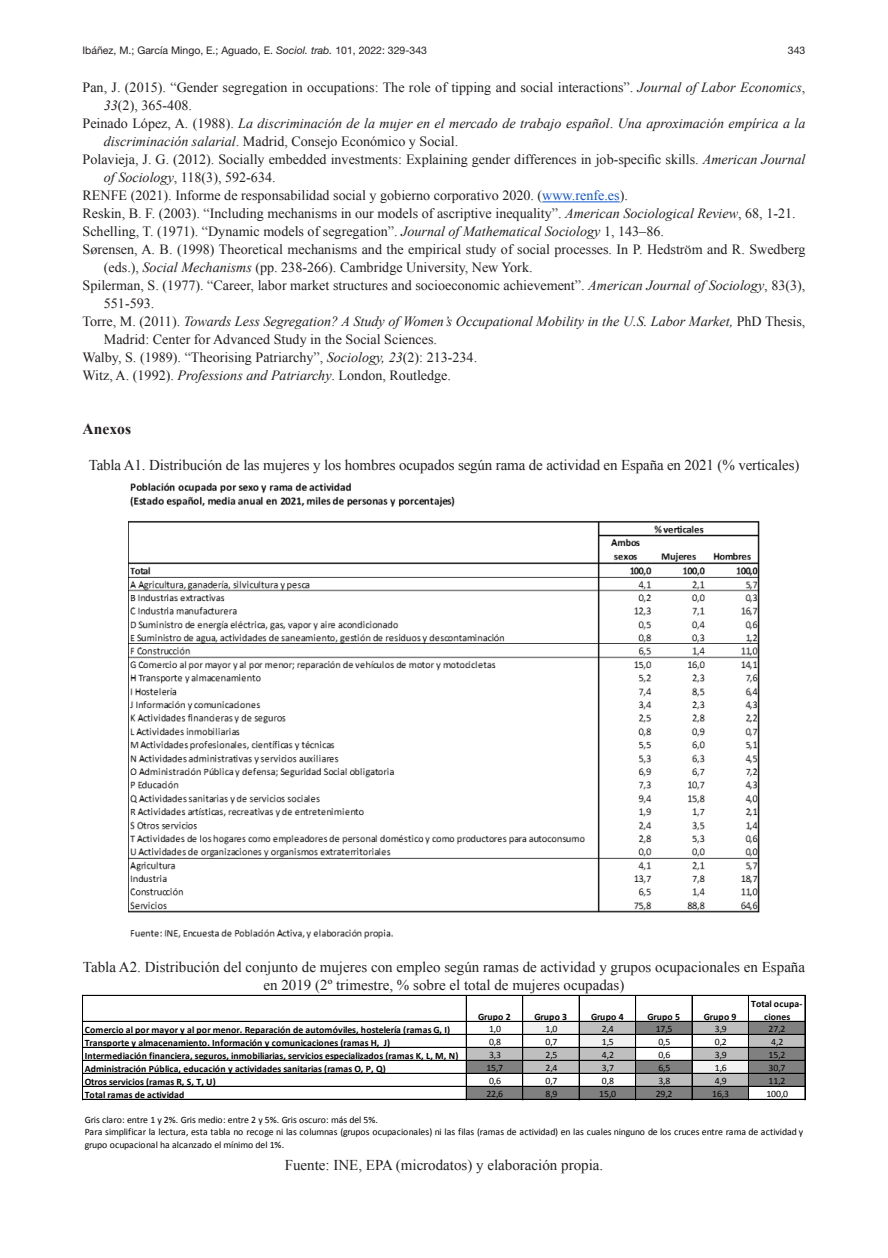
<style>
.page{position:relative;width:888px;height:1258px;background:#fff}
.page>*{position:absolute;margin:0;border:0;box-sizing:border-box;transform-origin:0 0}
.Epígrafe1erNivel{font:700 15.6px "Times New Roman";color:#231f20}
.PieTablas_Figuras_In{font:15px/18px "Times New Roman";color:#231f20;text-align:center}
.PiteTablas_Figuras_F{font:15px "Times New Roman";color:#231f20}
.Referencias_bibliogr{font:14.1px/18px "Times New Roman";color:#231f20}
.Referencias_bibliogr-2{font:italic 14.1px/18px "Times New Roman";color:#231f20}
.t1{font:10.5px "Helvetica Neue LT Pro";color:#231f20}
.t2{font:700 9.75px/13px "Calibri";letter-spacing:.005em;color:#000;text-align:center}
.t3{font:9.75px/11.9px "Calibri";letter-spacing:-.005em;color:#000}
.s1{font-style:italic}
.s2{font-style:normal}
.s3{color:#15c}
</style>
<div class="page">
<hr style="left:542px;top:202px;width:78px;height:1px;background:#15c">
<img style="left:128px;top:482px;width:632px;height:456px">
<div style="left:523px;top:1021px;width:57px;height:14px;background:#f2f2f2"></div>
<div style="left:579px;top:1021px;width:57px;height:14px;background:#bfbfbf"></div>
<div style="left:636px;top:1021px;width:56px;height:14px;background:#808080"></div>
<div style="left:692px;top:1021px;width:57px;height:14px;background:#bfbfbf"></div>
<div style="left:748px;top:1021px;width:57px;height:14px;background:#808080"></div>
<div style="left:579px;top:1034px;width:57px;height:14px;background:#f2f2f2"></div>
<div style="left:748px;top:1034px;width:57px;height:14px;background:#bfbfbf"></div>
<div style="left:466px;top:1047px;width:170px;height:14px;background:#bfbfbf"></div>
<div style="left:692px;top:1047px;width:57px;height:14px;background:#bfbfbf"></div>
<div style="left:748px;top:1047px;width:57px;height:14px;background:#808080"></div>
<div style="left:466px;top:1060px;width:57px;height:14px;background:#808080"></div>
<div style="left:523px;top:1060px;width:113px;height:14px;background:#bfbfbf"></div>
<div style="left:636px;top:1060px;width:56px;height:14px;background:#808080"></div>
<div style="left:692px;top:1060px;width:57px;height:14px;background:#f2f2f2"></div>
<div style="left:748px;top:1060px;width:57px;height:14px;background:#808080"></div>
<div style="left:636px;top:1073px;width:113px;height:14px;background:#bfbfbf"></div>
<div style="left:748px;top:1073px;width:57px;height:14px;background:#808080"></div>
<div style="left:466px;top:1086px;width:283px;height:14px;background:#808080"></div>
<hr style="left:82px;top:995px;width:1px;height:105px;background:#000">
<hr style="left:83px;top:995px;width:1px;height:105px;background:#000">
<hr style="left:466px;top:996px;width:1px;height:104px;background:#000">
<hr style="left:522px;top:996px;width:1px;height:104px;background:#000">
<hr style="left:523px;top:996px;width:1px;height:104px;background:#000">
<hr style="left:579px;top:996px;width:1px;height:104px;background:#000">
<hr style="left:635px;top:996px;width:1px;height:104px;background:#000">
<hr style="left:636px;top:996px;width:1px;height:104px;background:#000">
<hr style="left:692px;top:996px;width:1px;height:104px;background:#000">
<hr style="left:748px;top:996px;width:1px;height:104px;background:#000">
<hr style="left:805px;top:996px;width:1px;height:104px;background:#000">
<hr style="left:83px;top:995px;width:722px;height:1px;background:#000">
<hr style="left:83px;top:1021px;width:722px;height:1px;background:#000">
<hr style="left:83px;top:1034px;width:722px;height:1px;background:#000">
<hr style="left:83px;top:1047px;width:722px;height:1px;background:#000">
<hr style="left:83px;top:1060px;width:722px;height:1px;background:#000">
<hr style="left:83px;top:1073px;width:722px;height:1px;background:#000">
<hr style="left:83px;top:1086px;width:722px;height:1px;background:#000">
<hr style="left:83px;top:1099px;width:722px;height:1px;background:#000">
<p class="t1" style="left:83px;top:44px;width:346px">Ibáñez, M.; García Mingo, E.; Aguado, E. <span class="s1">Sociol. trab.</span> 101, 2022: 329-343</p>
<p class="t1" style="left:788px;top:44px;width:19px">343</p>
<p class="Referencias_bibliogr" style="left:104px;top:78px;width:703px;text-indent:-21px">Pan, J. (2015). “Gender segregation in occupations: The role of tipping and social interactions”. <span class="s1">Journal of Labor Economics</span>,<br><span class="s1">33</span>(2), 365-408.</p>
<p class="Referencias_bibliogr-2" style="left:104px;top:114px;width:703px;text-indent:-21px"><span class="s2">Peinado López, A. (1988).</span> La discriminación de la mujer en el mercado de trabajo español<span class="s2">.</span> Una aproximación empírica a la discriminación salarial<span class="s2">. Madrid, Consejo Económico y Social.</span></p>
<p class="Referencias_bibliogr" style="left:104px;top:150px;width:703px;text-indent:-21px">Polavieja, J. G. (2012). Socially embedded investments: Explaining gender differences in job-specific skills. <span class="s1">American Journal of Sociology</span>, 118(3), 592-634.</p>
<p class="Referencias_bibliogr" style="left:83px;top:186px;width:547px">RENFE (2021). Informe de responsabilidad social y gobierno corporativo 2020. (<span class="s3">www.renfe.es</span>).</p>
<p class="Referencias_bibliogr" style="left:83px;top:204px;width:715px">Reskin, B. F. (2003). “Including mechanisms in our models of ascriptive inequality”. <span class="s1">American Sociological Review</span>, 68, 1-21.</p>
<p class="Referencias_bibliogr" style="left:83px;top:222px;width:583px">Schelling, T. (1971). “Dynamic models of segregation”. <span class="s1">Journal of Mathematical Sociology</span> 1, 143–86.</p>
<p class="Referencias_bibliogr" style="left:104px;top:240px;width:703px;text-indent:-21px">Sørensen, A. B. (1998) Theoretical mechanisms and the empirical study of social processes. In P. Hedström and R. Swedberg (eds.), <span class="s1">Social Mechanisms</span> (pp. 238-266). Cambridge University, New York.</p>
<p class="Referencias_bibliogr" style="left:104px;top:276px;width:703px;text-indent:-21px">Spilerman, S. (1977). “Career, labor market structures and socioeconomic achievement”. <span class="s1">American Journal of Sociology</span>, 83(3),<br>551-593.</p>
<p class="Referencias_bibliogr-2" style="left:104px;top:312px;width:703px;text-indent:-21px"><span class="s2">Torre, M. (2011).</span> Towards Less Segregation? A Study of Women’s Occupational Mobility in the U.S. Labor Market, <span class="s2">PhD Thesis,<br>Madrid: Center for Advanced Study in the Social Sciences.</span></p>
<p class="Referencias_bibliogr" style="left:83px;top:348px;width:396px">Walby, S. (1989). “Theorising Patriarchy”, <span class="s1">Sociology, 23</span>(2): 213-234.</p>
<p class="Referencias_bibliogr" style="left:83px;top:366px;width:370px">Witz, A. (1992). <span class="s1">Professions and Patriarchy</span>. London, Routledge.</p>
<p class="Epígrafe1erNivel" style="left:83px;top:418px;width:50px">Anexos</p>
<p class="PieTablas_Figuras_In" style="left:89px;top:456px;width:712px">Tabla A1. Distribución de las mujeres y los hombres ocupados según rama de actividad en España en 2021 (% verticales)</p>
<p class="PieTablas_Figuras_In" style="left:83px;top:958px;width:724px">Tabla A2. Distribución del conjunto de mujeres con empleo según ramas de actividad y grupos ocupacionales en España en 2019 (2º trimestre, % sobre el total de mujeres ocupadas)</p>
<p class="t2" style="left:478px;top:1009px;width:34px">Grupo 2</p>
<p class="t2" style="left:535px;top:1009px;width:34px">Grupo 3</p>
<p class="t2" style="left:591px;top:1009px;width:34px">Grupo 4</p>
<p class="t2" style="left:647px;top:1009px;width:34px">Grupo 5</p>
<p class="t2" style="left:704px;top:1009px;width:34px">Grupo 9</p>
<p class="t2" style="left:751px;top:996px;width:53px">Total ocupa&shy;ciones</p>
<p class="t2" style="left:85px;top:1022px;width:367px">Comercio al por mayor y al por menor. Reparación de automóviles, hostelería (ramas G, I)</p>
<p class="t3" style="left:489px;top:1023px;width:14px">1,0</p>
<p class="t3" style="left:545px;top:1023px;width:14px">1,0</p>
<p class="t3" style="left:602px;top:1023px;width:14px">2,4</p>
<p class="t3" style="left:656px;top:1023px;width:18px">17,5</p>
<p class="t3" style="left:715px;top:1023px;width:14px">3,9</p>
<p class="t3" style="left:768px;top:1023px;width:18px">27,2</p>
<p class="t2" style="left:85px;top:1035px;width:307px">Transporte y almacenamiento. Información y comunicaciones (ramas H, J)</p>
<p class="t3" style="left:489px;top:1036px;width:14px">0,8</p>
<p class="t3" style="left:545px;top:1036px;width:13px">0,7</p>
<p class="t3" style="left:602px;top:1036px;width:14px">1,5</p>
<p class="t3" style="left:658px;top:1036px;width:14px">0,5</p>
<p class="t3" style="left:715px;top:1036px;width:14px">0,2</p>
<p class="t3" style="left:771px;top:1036px;width:14px">4,2</p>
<p class="t2" style="left:85px;top:1048px;width:375px">Intermediación financiera, seguros, inmobiliarias, servicios especializados (ramas K, L, M, N)</p>
<p class="t3" style="left:489px;top:1049px;width:14px">3,3</p>
<p class="t3" style="left:545px;top:1049px;width:14px">2,5</p>
<p class="t3" style="left:602px;top:1049px;width:14px">4,2</p>
<p class="t3" style="left:658px;top:1049px;width:14px">0,6</p>
<p class="t3" style="left:715px;top:1049px;width:14px">3,9</p>
<p class="t3" style="left:768px;top:1049px;width:18px">15,2</p>
<p class="t2" style="left:85px;top:1061px;width:302px">Administración Pública, educación y actividades sanitarias (ramas O, P, Q)</p>
<p class="t3" style="left:486px;top:1062px;width:18px">15,7</p>
<p class="t3" style="left:545px;top:1062px;width:14px">2,4</p>
<p class="t3" style="left:602px;top:1062px;width:14px">3,7</p>
<p class="t3" style="left:658px;top:1062px;width:14px">6,5</p>
<p class="t3" style="left:715px;top:1062px;width:14px">1,6</p>
<p class="t3" style="left:768px;top:1062px;width:18px">30,7</p>
<p class="t2" style="left:85px;top:1074px;width:133px">Otros servicios (ramas R, S, T, U)</p>
<p class="t3" style="left:489px;top:1075px;width:14px">0,6</p>
<p class="t3" style="left:545px;top:1075px;width:14px">0,7</p>
<p class="t3" style="left:602px;top:1075px;width:14px">0,8</p>
<p class="t3" style="left:658px;top:1075px;width:14px">3,8</p>
<p class="t3" style="left:715px;top:1075px;width:14px">4,9</p>
<p class="t3" style="left:768px;top:1075px;width:18px">11,2</p>
<p class="t2" style="left:85px;top:1087px;width:101px">Total ramas de actividad</p>
<p class="t3" style="left:486px;top:1088px;width:18px">22,6</p>
<p class="t3" style="left:545px;top:1088px;width:14px">8,9</p>
<p class="t3" style="left:599px;top:1088px;width:18px">15,0</p>
<p class="t3" style="left:656px;top:1088px;width:18px">29,2</p>
<p class="t3" style="left:712px;top:1088px;width:18px">16,3</p>
<p class="t3" style="left:766px;top:1088px;width:23px">100,0</p>
<p class="t3" style="left:85px;top:1114px;width:720px">Gris claro: entre 1 y 2%. Gris medio: entre 2 y 5%. Gris oscuro: más del 5%.<br>Para simplificar la lectura, esta tabla no recoge ni las columnas (grupos ocupacionales) ni las filas (ramas de actividad) en las cuales ninguno de los cruces entre rama de actividad y</p>
<p class="t3" style="left:85px;top:1139px;width:201px">grupo ocupacional ha alcanzado el mínimo del 1%.</p>
<p class="PiteTablas_Figuras_F" style="left:285px;top:1155px;width:320px">Fuente: INE, EPA (microdatos) y elaboración propia.</p>
</div>
